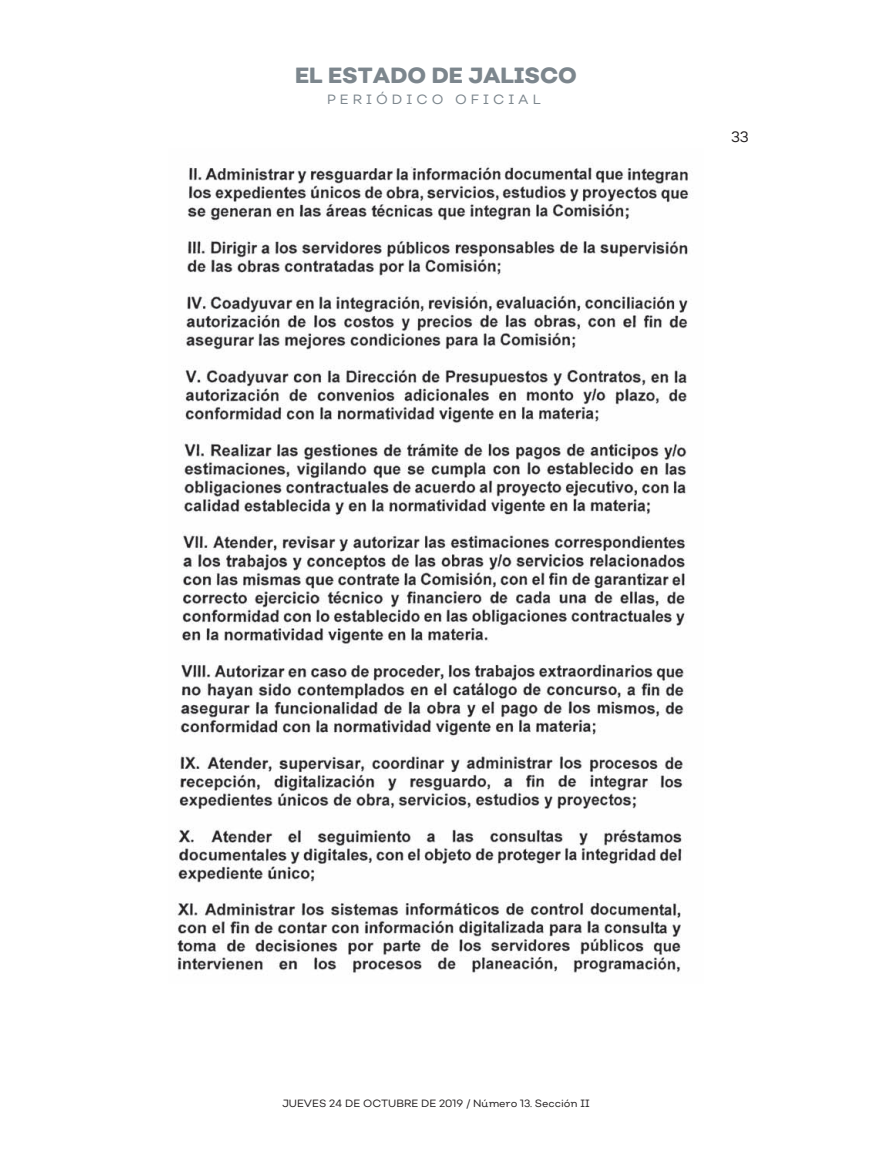
<style>
.page{position:relative;width:872px;height:1149px;background:#fff}
.page>*{position:absolute;margin:0;border:0;box-sizing:border-box;transform-origin:0 0}
.t1{font:800 21.9px "Nutmeg";color:#7c868d}
.t2{font:15px "Nutmeg Headline";color:#231f20}
.t3{font:13.35px "Nutmeg";letter-spacing:.3em;color:#7c868d}
.t4{font:10.5px "Nutmeg";color:#231f20}
</style>
<div class="page">
<img style="left:175px;top:166px;width:514px;height:807px">
<h1 class="t1" style="left:295px;top:61px;width:283px">EL ESTADO DE JALISCO</h1>
<p class="t3" style="left:327px;top:91px;width:215px">PERIÓDICO OFICIAL</p>
<h2 class="t2" style="left:731px;top:127px;width:19px">33</h2>
<p class="t4" style="left:282px;top:1096px;width:309px">JUEVES 24 DE OCTUBRE DE 2019 / Número 13. Sección II</p>
</div>
